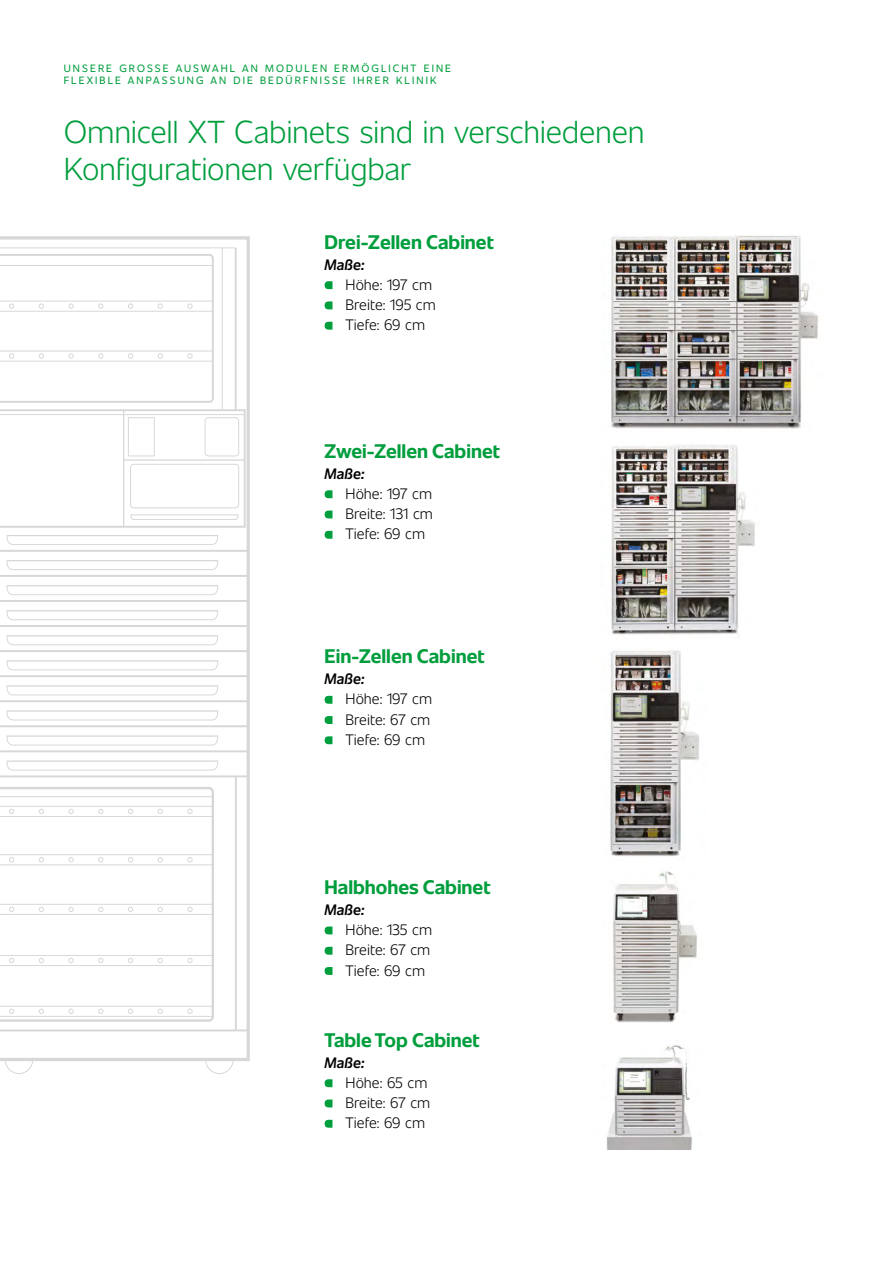
<style>
.page{position:relative;width:893px;height:1263px;background:#fff}
.page>*{position:absolute;margin:0;border:0;box-sizing:border-box;transform-origin:0 0}
.t1{font:300 31.5px/37.5px "Unitext";letter-spacing:-.01em;color:#009e3d}
.t2{font:700 19.5px "Unitext";color:#009e3d}
.t3{font:300 15px/20.2px "Unitext";color:#000}
.t4{font:italic 600 15px "Unitext";color:#000}
.t5{font:10.5px/12px "Unitext";letter-spacing:.2em;color:#009e3d}
</style>
<div class="page">
<svg style="left:0;top:236px;width:250px;height:825px"></svg>
<hr style="left:0;top:1029px;width:248px;height:2px;background:#231f20">
<hr style="left:235px;top:777px;width:2px;height:253px;background:#231f20">
<hr style="left:0;top:775px;width:248px;height:2px;background:#231f20">
<svg style="left:6px;top:760px;width:212px;height:11px"></svg>
<hr style="left:7px;top:760px;width:211px;height:2px;background:#231f20">
<hr style="left:0;top:750px;width:248px;height:2px;background:#231f20">
<svg style="left:6px;top:735px;width:212px;height:11px"></svg>
<hr style="left:7px;top:735px;width:211px;height:2px;background:#231f20">
<hr style="left:0;top:725px;width:248px;height:2px;background:#231f20">
<svg style="left:6px;top:710px;width:212px;height:11px"></svg>
<hr style="left:7px;top:710px;width:211px;height:2px;background:#231f20">
<hr style="left:0;top:700px;width:248px;height:2px;background:#231f20">
<svg style="left:6px;top:685px;width:212px;height:11px"></svg>
<hr style="left:7px;top:685px;width:211px;height:2px;background:#231f20">
<hr style="left:0;top:675px;width:248px;height:2px;background:#231f20">
<svg style="left:6px;top:660px;width:212px;height:10px"></svg>
<hr style="left:7px;top:660px;width:211px;height:1px;background:#231f20">
<hr style="left:0;top:650px;width:248px;height:2px;background:#231f20">
<svg style="left:6px;top:634px;width:212px;height:11px"></svg>
<hr style="left:7px;top:635px;width:211px;height:1px;background:#231f20">
<hr style="left:0;top:625px;width:248px;height:2px;background:#231f20">
<svg style="left:6px;top:609px;width:212px;height:11px"></svg>
<hr style="left:7px;top:610px;width:211px;height:1px;background:#231f20">
<hr style="left:0;top:600px;width:248px;height:2px;background:#231f20">
<svg style="left:6px;top:584px;width:212px;height:11px"></svg>
<hr style="left:7px;top:585px;width:211px;height:1px;background:#231f20">
<hr style="left:0;top:575px;width:248px;height:2px;background:#231f20">
<svg style="left:6px;top:559px;width:212px;height:11px"></svg>
<hr style="left:7px;top:560px;width:211px;height:1px;background:#231f20">
<hr style="left:0;top:550px;width:248px;height:2px;background:#231f20">
<svg style="left:6px;top:534px;width:212px;height:11px"></svg>
<hr style="left:7px;top:535px;width:211px;height:1px;background:#231f20">
<hr style="left:235px;top:248px;width:2px;height:162px;background:#231f20">
<hr style="left:222px;top:248px;width:1px;height:162px;background:#231f20">
<hr style="left:0;top:248px;width:236px;height:1px;background:#231f20">
<svg style="left:0;top:254px;width:214px;height:149px"></svg>
<svg style="left:0;top:787px;width:214px;height:235px"></svg>
<hr style="left:0;top:796px;width:213px;height:1px;background:#231f20">
<hr style="left:0;top:806px;width:213px;height:1px;background:#231f20">
<hr style="left:0;top:816px;width:213px;height:1px;background:#231f20">
<svg style="left:9px;top:809px;width:5px;height:5px"></svg>
<svg style="left:39px;top:809px;width:5px;height:5px"></svg>
<svg style="left:69px;top:809px;width:4px;height:5px"></svg>
<svg style="left:99px;top:809px;width:4px;height:5px"></svg>
<svg style="left:128px;top:809px;width:5px;height:5px"></svg>
<svg style="left:158px;top:809px;width:5px;height:5px"></svg>
<svg style="left:188px;top:809px;width:4px;height:5px"></svg>
<hr style="left:0;top:854px;width:213px;height:1px;background:#231f20">
<hr style="left:0;top:864px;width:213px;height:1px;background:#231f20">
<svg style="left:9px;top:857px;width:5px;height:5px"></svg>
<svg style="left:39px;top:857px;width:5px;height:5px"></svg>
<svg style="left:69px;top:857px;width:4px;height:5px"></svg>
<svg style="left:99px;top:857px;width:4px;height:5px"></svg>
<svg style="left:128px;top:857px;width:5px;height:5px"></svg>
<svg style="left:158px;top:857px;width:5px;height:5px"></svg>
<svg style="left:188px;top:857px;width:4px;height:5px"></svg>
<hr style="left:0;top:904px;width:213px;height:1px;background:#231f20">
<hr style="left:0;top:914px;width:213px;height:1px;background:#231f20">
<svg style="left:9px;top:907px;width:5px;height:5px"></svg>
<svg style="left:39px;top:907px;width:5px;height:5px"></svg>
<svg style="left:69px;top:907px;width:4px;height:5px"></svg>
<svg style="left:99px;top:907px;width:4px;height:5px"></svg>
<svg style="left:128px;top:907px;width:5px;height:5px"></svg>
<svg style="left:158px;top:907px;width:5px;height:5px"></svg>
<svg style="left:188px;top:907px;width:4px;height:5px"></svg>
<hr style="left:0;top:955px;width:213px;height:1px;background:#231f20">
<hr style="left:0;top:965px;width:213px;height:1px;background:#231f20">
<svg style="left:9px;top:958px;width:5px;height:5px"></svg>
<svg style="left:39px;top:958px;width:5px;height:5px"></svg>
<svg style="left:69px;top:958px;width:4px;height:5px"></svg>
<svg style="left:99px;top:958px;width:4px;height:5px"></svg>
<svg style="left:128px;top:958px;width:5px;height:5px"></svg>
<svg style="left:158px;top:958px;width:5px;height:5px"></svg>
<svg style="left:188px;top:958px;width:4px;height:5px"></svg>
<hr style="left:0;top:1006px;width:213px;height:1px;background:#231f20">
<hr style="left:0;top:1016px;width:213px;height:1px;background:#231f20">
<svg style="left:9px;top:1009px;width:5px;height:5px"></svg>
<svg style="left:39px;top:1009px;width:5px;height:5px"></svg>
<svg style="left:69px;top:1009px;width:4px;height:5px"></svg>
<svg style="left:99px;top:1009px;width:4px;height:5px"></svg>
<svg style="left:128px;top:1009px;width:5px;height:5px"></svg>
<svg style="left:158px;top:1009px;width:5px;height:5px"></svg>
<svg style="left:188px;top:1009px;width:4px;height:5px"></svg>
<svg style="left:0;top:409px;width:246px;height:119px"></svg>
<hr style="left:131px;top:514px;width:107px;height:1px;background:#231f20">
<svg style="left:5px;top:1059px;width:28px;height:15px"></svg>
<svg style="left:205px;top:1059px;width:29px;height:15px"></svg>
<img style="left:606px;top:1045px;width:86px;height:105px">
<img style="left:611px;top:235px;width:207px;height:194px">
<img style="left:611px;top:445px;width:145px;height:190px">
<img style="left:610px;top:650px;width:89px;height:206px">
<img style="left:613px;top:871px;width:84px;height:151px">
<svg style="left:325px;top:281px;width:7px;height:8px"></svg>
<svg style="left:325px;top:301px;width:7px;height:8px"></svg>
<svg style="left:325px;top:322px;width:7px;height:8px"></svg>
<svg style="left:325px;top:490px;width:7px;height:8px"></svg>
<svg style="left:325px;top:511px;width:7px;height:7px"></svg>
<svg style="left:325px;top:531px;width:7px;height:8px"></svg>
<svg style="left:325px;top:696px;width:7px;height:8px"></svg>
<svg style="left:325px;top:716px;width:7px;height:8px"></svg>
<svg style="left:325px;top:736px;width:7px;height:8px"></svg>
<svg style="left:325px;top:926px;width:7px;height:8px"></svg>
<svg style="left:325px;top:947px;width:7px;height:8px"></svg>
<svg style="left:325px;top:967px;width:7px;height:8px"></svg>
<svg style="left:325px;top:1079px;width:7px;height:8px"></svg>
<svg style="left:325px;top:1099px;width:7px;height:8px"></svg>
<svg style="left:325px;top:1120px;width:7px;height:8px"></svg>
<p class="t5" style="left:64px;top:61px;width:389px">UNSERE GROSSE AUSWAHL AN MODULEN ERMÖGLICHT EINE<br>FLEXIBLE ANPASSUNG AN DIE BEDÜRFNISSE IHRER KLINIK</p>
<h1 class="t1" style="left:64px;top:111px;width:582px">Omnicell XT Cabinets sind in verschiedenen<br>Konfigurationen verfügbar</h1>
<h2 class="t2" style="left:325px;top:228px;width:171px">Drei-Zellen Cabinet</h2>
<p class="t4" style="left:325px;top:253px;width:41px">Maße:</p>
<p class="t3" style="left:346px;top:273px;width:92px">Höhe: 197 cm<br>Breite: 195 cm<br>Tiefe: 69 cm</p>
<h2 class="t2" style="left:325px;top:437px;width:177px">Zwei-Zellen Cabinet</h2>
<p class="t4" style="left:325px;top:462px;width:41px">Maße:</p>
<p class="t3" style="left:346px;top:483px;width:89px;text-align:justify">Höhe: 197 cm Breite: 131 cm Tiefe: 69 cm</p>
<h2 class="t2" style="left:325px;top:642px;width:162px">Ein-Zellen Cabinet</h2>
<p class="t4" style="left:325px;top:668px;width:41px">Maße:</p>
<p class="t3" style="left:346px;top:688px;width:88px;text-align:justify">Höhe: 197 cm Breite: 67 cm Tiefe: 69 cm</p>
<h2 class="t2" style="left:325px;top:873px;width:168px">Halbhohes Cabinet</h2>
<p class="t4" style="left:325px;top:899px;width:41px">Maße:</p>
<p class="t3" style="left:346px;top:919px;width:88px">Höhe: 135 cm<br>Breite: 67 cm<br>Tiefe: 69 cm</p>
<h2 class="t2" style="left:325px;top:1025px;width:157px">Table Top Cabinet</h2>
<p class="t4" style="left:325px;top:1051px;width:41px">Maße:</p>
<p class="t3" style="left:346px;top:1071px;width:86px">Höhe: 65 cm<br>Breite: 67 cm<br>Tiefe: 69 cm</p>
</div>
